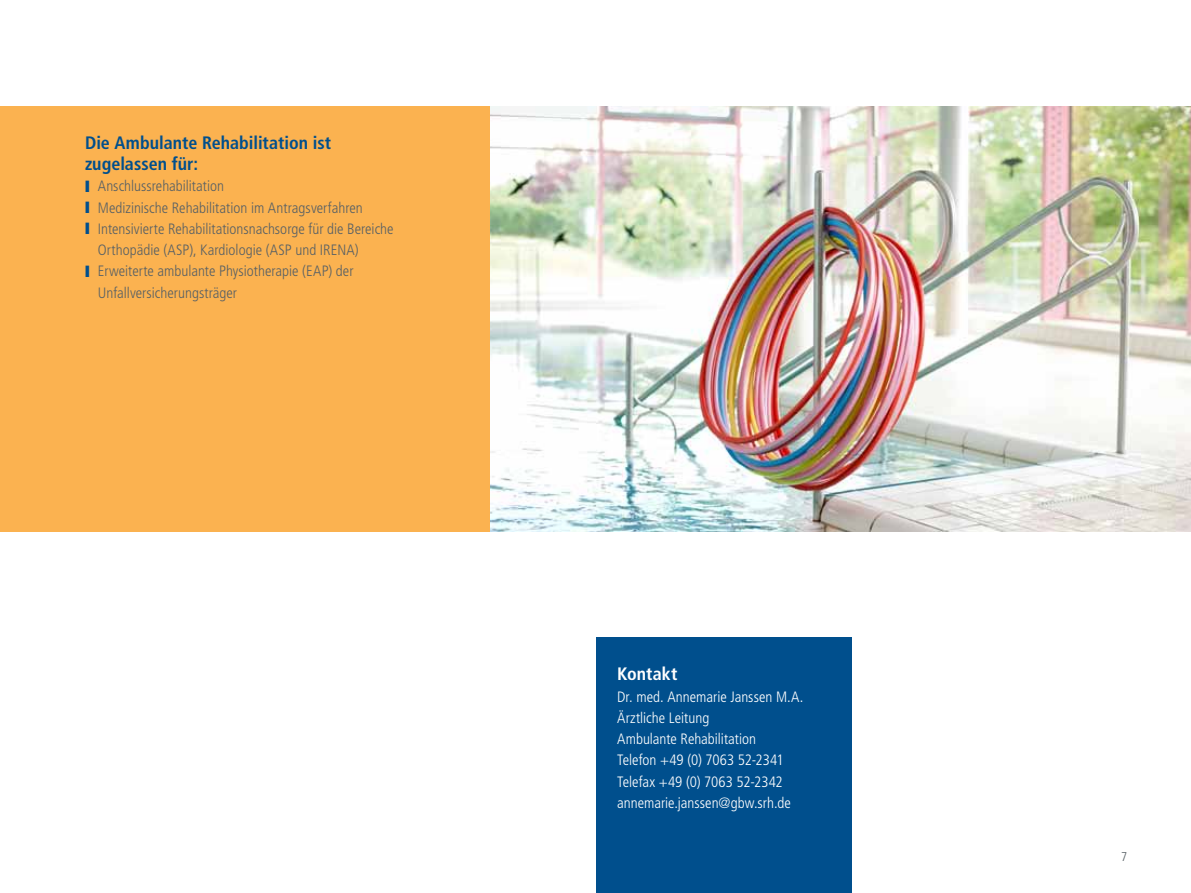
<style>
.page{position:relative;width:1191px;height:893px;background:#fff}
.page>*{position:absolute;margin:0;border:0;box-sizing:border-box;transform-origin:0 0}
.t1{font:700 condensed 18px/21.3px "Frutiger LT Std";color:#004f8d}
.t2{font:700 condensed 18px "Frutiger LT Std";letter-spacing:.005em;color:#fff}
.t3{font:300 condensed 15px "Frutiger LT Std";color:#576065}
.t4{font:300 condensed 15px/21.3px "Frutiger LT Std";color:#fff}
.t5{font:300 condensed 12.75px "Frutiger LT Std";color:#576065}
.s1{color:#004f8d}
</style>
<div class="page">
<div style="left:0;top:106px;width:935px;height:425px;background:#fbb250"></div>
<img style="left:490px;top:106px;width:701px;height:425px">
<div style="left:596px;top:638px;width:255px;height:255px;background:#004f8d"></div>
<p class="t1" style="left:85px;top:132px;width:247px">Die Ambulante Rehabilitation ist zugelassen für:</p>
<p class="t3" style="left:85px;top:178px;width:141px"><span class="s1">❙</span> Anschlussrehabilitation</p>
<p class="t3" style="left:85px;top:199px;width:279px"><span class="s1">❙</span> Medizinische Rehabilitation im Antragsverfahren</p>
<p class="t3" style="left:85px;top:220px;width:310px"><span class="s1">❙</span> Intensivierte Rehabilitationsnachsorge für die Bereiche</p>
<p class="t3" style="left:98px;top:241px;width:262px">Orthopädie (ASP), Kardiologie (ASP und IRENA)</p>
<p class="t3" style="left:85px;top:263px;width:270px"><span class="s1">❙</span> Erweiterte ambulante Physiotherapie (EAP) der</p>
<p class="t3" style="left:85px;top:284px;width:154px">U nfallversicherungsträger</p>
<p class="t2" style="left:617px;top:663px;width:62px">Kontakt</p>
<p class="t4" style="left:617px;top:686px;width:188px">Dr. med. Annemarie Janssen M.A.<br>Ärztliche Leitung<br>Ambulante Rehabilitation<br>Telefon +49 (0) 7063 52-2341<br>Telefax +49 (0) 7063 52-2342 annemarie.janssen@gbw.srh.de</p>
<p class="t5" style="left:1121px;top:849px;width:8px">7</p>
</div>
